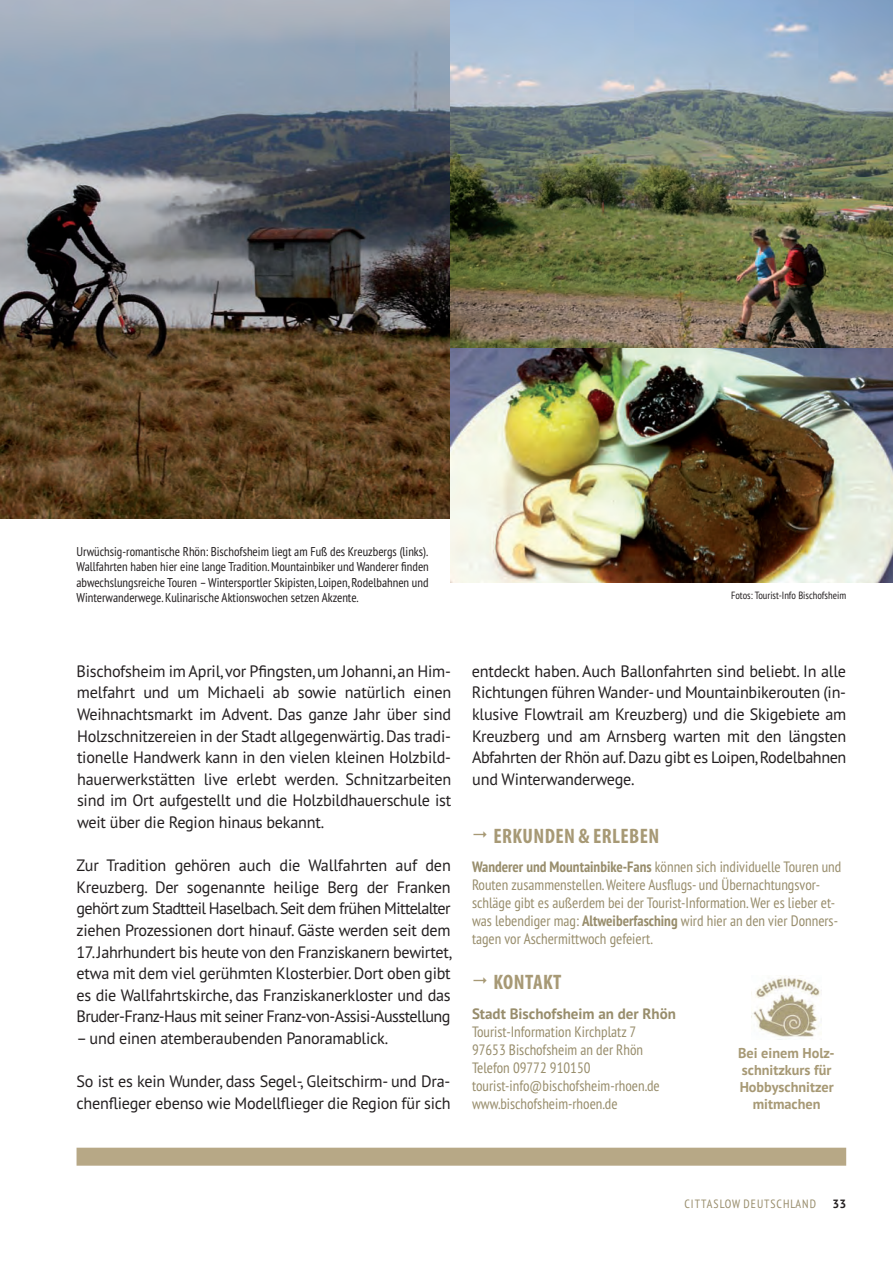
<style>
.page{position:relative;width:893px;height:1263px;background:#fff}
.page>*{position:absolute;margin:0;border:0;box-sizing:border-box;transform-origin:0 0}
.t1{font:700 condensed 21px "Myriad Pro";letter-spacing:.02em;color:#a79975}
.t2{font:16.5px/21.6px "PT Sans";letter-spacing:-.015em;color:#231f20;text-align:justify}
.t3{font:condensed 15px/18px "PT Sans";color:#988d6c}
.t4{font:700 15px "PT Sans";color:#988d6c}
.t5{font:700 14.25px/17.1px "PT Sans";color:#a79975;text-align:center}
.t6{font:condensed 12.75px/15.3px "PT Sans";color:#231f20;text-align:justify}
.t7{font:condensed 12px "PT Sans";letter-spacing:.08em;color:#988d6c}
.t8{font:700 12px "PT Sans";color:#231f20}
.t9{font:condensed 10.5px "PT Sans";color:#231f20}
.s1{font-weight:700}
</style>
<div class="page">
<div style="left:77px;top:1148px;width:769px;height:18px;background:#b7a886"></div>
<img style="left:0;top:0;width:451px;height:519px">
<img style="left:451px;top:0;width:442px;height:349px">
<img style="left:451px;top:349px;width:442px;height:234px">
<img style="left:752px;top:975px;width:70px;height:62px">
<p class="t6" style="left:77px;top:544px;width:354px">Urwüchsig-romantische Rhön: Bischofsheim liegt am Fuß des Kreuzbergs (links).<br>Wallfahrten haben hier eine lange Tradition. Mountainbiker und Wanderer finden abwechslungsreiche Touren – Wintersportler Skipisten, Loipen, Rodelbahnen und Winterwanderwege. Kulinarische Aktionswochen setzen Akzente.</p>
<p class="t9" style="left:731px;top:588px;width:117px">Fotos: Tourist-Info Bischofsheim</p>
<p class="t2" style="left:77px;top:660px;width:376px">Bischofsheim im April, vor Pfingsten, um Johanni, an Him&shy;melfahrt und um Michaeli ab sowie natürlich einen Weihnachtsmarkt im Advent. Das ganze Jahr über sind Holzschnitzereien in der Stadt allgegenwärtig. Das tradi&shy;tionelle Handwerk kann in den vielen kleinen Holzbild&shy;hauerwerkstätten live erlebt werden. Schnitzarbeiten sind im Ort aufgestellt und die Holzbildhauerschule ist weit über die Region hinaus bekannt.</p>
<p class="t2" style="left:76px;top:854px;width:376px">Zur Tradition gehören auch die Wallfahrten auf den Kreuzberg. Der sogenannte heilige Berg der Franken gehört zum Stadtteil Haselbach. Seit dem frühen Mittelalter ziehen Prozessionen dort hinauf. Gäste werden seit dem</p>
<p class="t2" style="left:76px;top:941px;width:377px">17. Jahrhundert bis heute von den Franziskanern bewirtet, etwa mit dem viel gerühmten Klosterbier. Dort oben gibt es die Wallfahrtskirche, das Franziskanerkloster und das Bruder-Franz-Haus mit seiner Franz-von-Assisi-Ausstellung</p>
<p class="t2" style="left:76px;top:1027px;width:313px">– und einen atemberaubenden Panoramablick.</p>
<p class="t2" style="left:76px;top:1070px;width:376px">So ist es kein Wunder, dass Segel-, Gleitschirm- und Dra&shy;chenflieger ebenso wie Modellflieger die Region für sich</p>
<p class="t2" style="left:472px;top:660px;width:376px">entdeckt haben. Auch Ballonfahrten sind beliebt. In alle Richtungen führen Wander- und Mountainbikerouten (in&shy;klusive Flowtrail am Kreuzberg) und die Skigebiete am Kreuzberg und am Arnsberg warten mit den längsten Abfahrten der Rhön auf. Dazu gibt es Loipen, Rodelbahnen und Winterwanderwege.</p>
<p class="t1" style="left:493px;top:828px;width:167px">ERKUNDEN &amp; ERLEBEN</p>
<p class="t3" style="left:472px;top:858px;width:371px"><span class="s1">Wanderer und Mountainbike-Fans</span> können sich individuelle Touren und Routen zusammenstellen. Weitere Ausflugs- und Übernachtungsvor&shy;schläge gibt es außerdem bei der Tourist-Information. Wer es lieber et&shy;was lebendiger mag: <span class="s1">Altweiberfasching</span> wird hier an den vier Donners&shy;tagen vor Aschermittwoch gefeiert.</p>
<p class="t1" style="left:493px;top:975px;width:69px">KONTAKT</p>
<p class="t4" style="left:472px;top:1004px;width:205px">Stadt Bischofsheim an der Rhön</p>
<p class="t3" style="left:472px;top:1022px;width:189px">Tourist-Information Kirchplatz 7<br>97653 Bischofsheim an der Rhön<br>Telefon 09772 910150 tourist-info@bischofsheim-rhoen.de www.bischofsheim-rhoen.de</p>
<p class="t5" style="left:738px;top:1044px;width:98px">Bei einem Holz&shy;schnitzkurs für<br>Hobbyschnitzer mitmachen</p>
<p class="t7" style="left:684px;top:1196px;width:133px">CITTASLOW DEUTSCHLAND</p>
<p class="t8" style="left:833px;top:1196px;width:15px">33</p>
</div>
